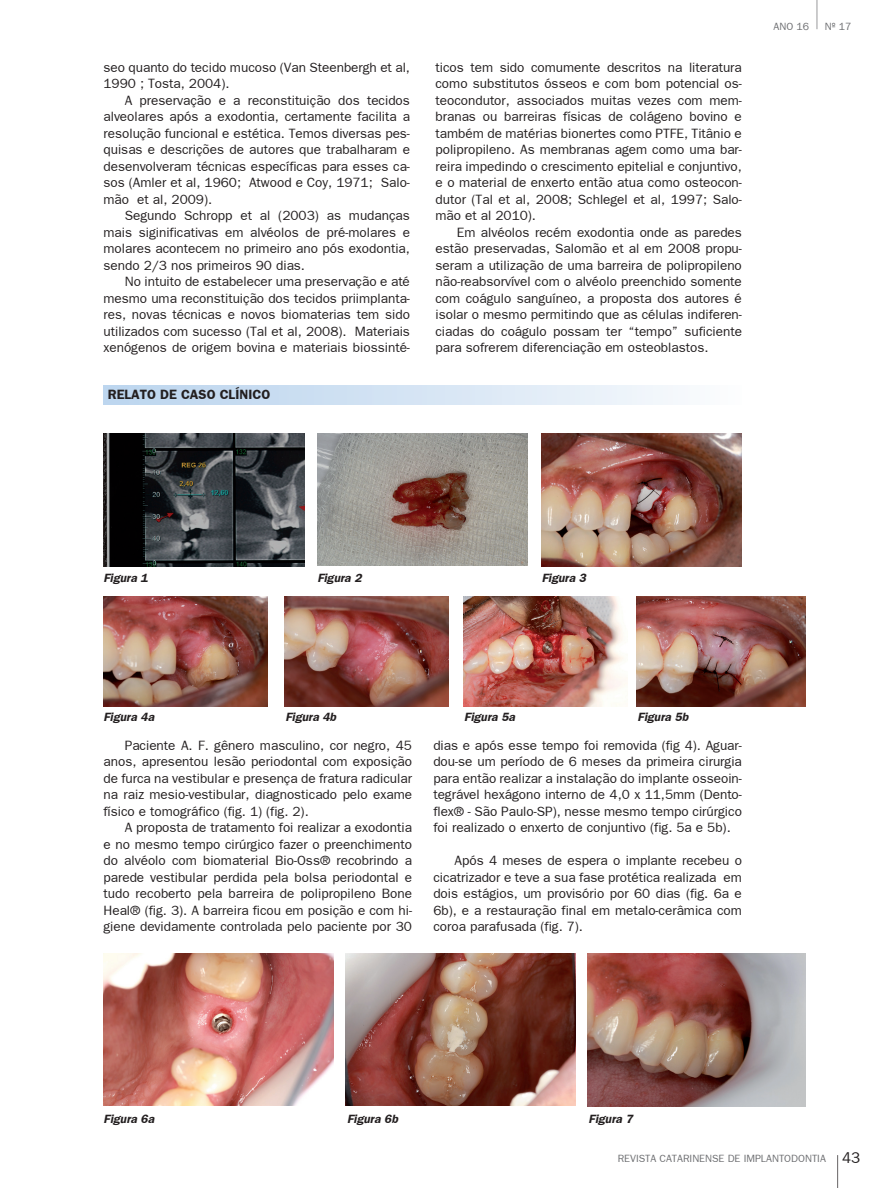
<style>
.page{position:relative;width:888px;height:1188px;background:#fff}
.page>*{position:absolute;margin:0;border:0;box-sizing:border-box;transform-origin:0 0}
.t1{font:13.5px/16.5px "Frankfurt Gothic Plain";color:#231f20;text-align:justify}
.t2{font:700 13.5px "Frankfurt Gothic";color:#231f20}
.t3{font:italic 700 12px "Frankfurt Gothic";color:#231f20}
.t4{font:10.5px "Frankfurt Gothic Plain";color:#6c6d70}
.s1{font-size:15.75px;color:#231f20}
</style>
<div class="page">
<hr style="left:837px;top:1155px;width:1px;height:33px;background:#231f20">
<svg style="left:816px;top:0;width:1px;height:29px"></svg>
<div style="left:103px;top:386px;width:638px;height:19px;background:linear-gradient(to right,#b8d2ed,#f9fbfd)"></div>
<img style="left:103px;top:433px;width:201px;height:133px">
<img style="left:317px;top:433px;width:210px;height:133px">
<img style="left:541px;top:433px;width:200px;height:133px">
<img style="left:103px;top:597px;width:164px;height:109px">
<img style="left:284px;top:597px;width:164px;height:109px">
<img style="left:463px;top:597px;width:164px;height:109px">
<img style="left:636px;top:597px;width:169px;height:109px">
<img style="left:103px;top:953px;width:230px;height:153px">
<img style="left:346px;top:953px;width:229px;height:153px">
<img style="left:587px;top:953px;width:218px;height:153px">
<p class="t1" style="left:103px;top:59px;width:308px">seo quanto do tecido mucoso (Van Steenbergh et al,<br>1990 ; Tosta, 2004).</p>
<p class="t1" style="left:103px;top:92px;width:308px;text-indent:21px">A preservação e a reconstituição dos tecidos alveolares após a exodontia, certamente facilita a resolução funcional e estética. Temos diversas pes&shy;quisas e descrições de autores que trabalharam e desenvolveram técnicas específicas para esses ca&shy;sos (Amler et al, 1960; Atwood e Coy, 1971; Salo&shy;mão et al, 2009).</p>
<p class="t1" style="left:103px;top:207px;width:308px;text-indent:21px">Segundo Schropp et al (2003) as mudanças mais siginificativas em alvéolos de pré-molares e molares acontecem no primeiro ano pós exodontia, sendo 2/3 nos primeiros 90 dias.</p>
<p class="t1" style="left:103px;top:273px;width:308px;text-indent:21px">No intuito de estabelecer uma preservação e até mesmo uma reconstituição dos tecidos priimplanta&shy;res, novas técnicas e novos biomaterias tem sido utilizados com sucesso (Tal et al, 2008). Materiais xenógenos de origem bovina e materiais biossinté-</p>
<p class="t2" style="left:108px;top:386px;width:18px">RELATO</p>
<p class="t2" style="left:160px;top:386px;width:40px">DE CASO</p>
<p class="t2" style="left:220px;top:386px;width:37px">CLÍNICO</p>
<p class="t1" style="left:435px;top:59px;width:308px">ticos tem sido comumente descritos na literatura como substitutos ósseos e com bom potencial os&shy;teocondutor, associados muitas vezes com mem&shy;branas ou barreiras físicas de colágeno bovino e também de matérias bionertes como PTFE, Titânio e polipropileno. As membranas agem como uma bar&shy;reira impedindo o crescimento epitelial e conjuntivo, e o material de enxerto então atua como osteocon&shy;dutor (Tal et al, 2008; Schlegel et al, 1997; Salo&shy;mão et al 2010).</p>
<p class="t1" style="left:435px;top:224px;width:308px;text-indent:21px">Em alvéolos recém exodontia onde as paredes estão preservadas, Salomão et al em 2008 propu&shy;seram a utilização de uma barreira de polipropileno não-reabsorvível com o alvéolo preenchido somente com coágulo sanguíneo, a proposta dos autores é isolar o mesmo permitindo que as células indiferen&shy;ciadas do coágulo possam ter “tempo” suficiente para sofrerem diferenciação em osteoblastos.</p>
<p class="t4" style="left:773px;top:20px;width:37px">ANO 16</p>
<p class="t4" style="left:824px;top:20px;width:28px">Nº 17</p>
<p class="t3" style="left:103px;top:570px;width:46px">Figura 1</p>
<p class="t3" style="left:317px;top:570px;width:46px">Figura 2</p>
<p class="t3" style="left:541px;top:570px;width:46px">Figura 3</p>
<p class="t3" style="left:103px;top:710px;width:52px">Figura 4a</p>
<p class="t3" style="left:285px;top:710px;width:52px">Figura 4b</p>
<p class="t3" style="left:464px;top:710px;width:52px">Figura 5a</p>
<p class="t3" style="left:637px;top:710px;width:52px">Figura 5b</p>
<p class="t1" style="left:103px;top:736px;width:310px;text-indent:21px">Paciente A. F. gênero masculino, cor negro, 45 anos, apresentou lesão periodontal com exposição de furca na vestibular e presença de fratura radicular na raiz mesio-vestibular, diagnosticado pelo exame físico e tomográfico (fig. 1) (fig. 2).</p>
<p class="t1" style="left:103px;top:819px;width:310px;text-indent:21px">A proposta de tratamento foi realizar a exodontia e no mesmo tempo cirúrgico fazer o preenchimento do alvéolo com biomaterial Bio-Oss® recobrindo a parede vestibular perdida pela bolsa periodontal e tudo recoberto pela barreira de polipropileno Bone Heal® (fig. 3). A barreira ficou em posição e com hi&shy;giene devidamente controlada pelo paciente por 30</p>
<p class="t1" style="left:433px;top:736px;width:310px">dias e após esse tempo foi removida (fig 4). Aguar&shy;dou-se um período de 6 meses da primeira cirurgia para então realizar a instalação do implante osseoin&shy;tegrável hexágono interno de 4,0 x 11,5mm (Dento&shy;flex® - São Paulo-SP), nesse mesmo tempo cirúrgico foi realizado o enxerto de conjuntivo (fig. 5a e 5b).</p>
<p class="t1" style="left:433px;top:852px;width:310px;text-indent:21px">Após 4 meses de espera o implante recebeu o cicatrizador e teve a sua fase protética realizada em dois estágios, um provisório por 60 dias (fig. 6a e 6b), e a restauração final em metalo-cerâmica com coroa parafusada (fig. 7).</p>
<p class="t3" style="left:103px;top:1112px;width:52px">Figura 6a</p>
<p class="t3" style="left:347px;top:1112px;width:52px">Figura 6b</p>
<p class="t3" style="left:588px;top:1112px;width:46px">Figura 7</p>
<p class="t4" style="left:617px;top:1153px;width:244px">REVISTA CATARINENSE DE IMPLANTODONTIA <span class="s1">43</span></p>
</div>
